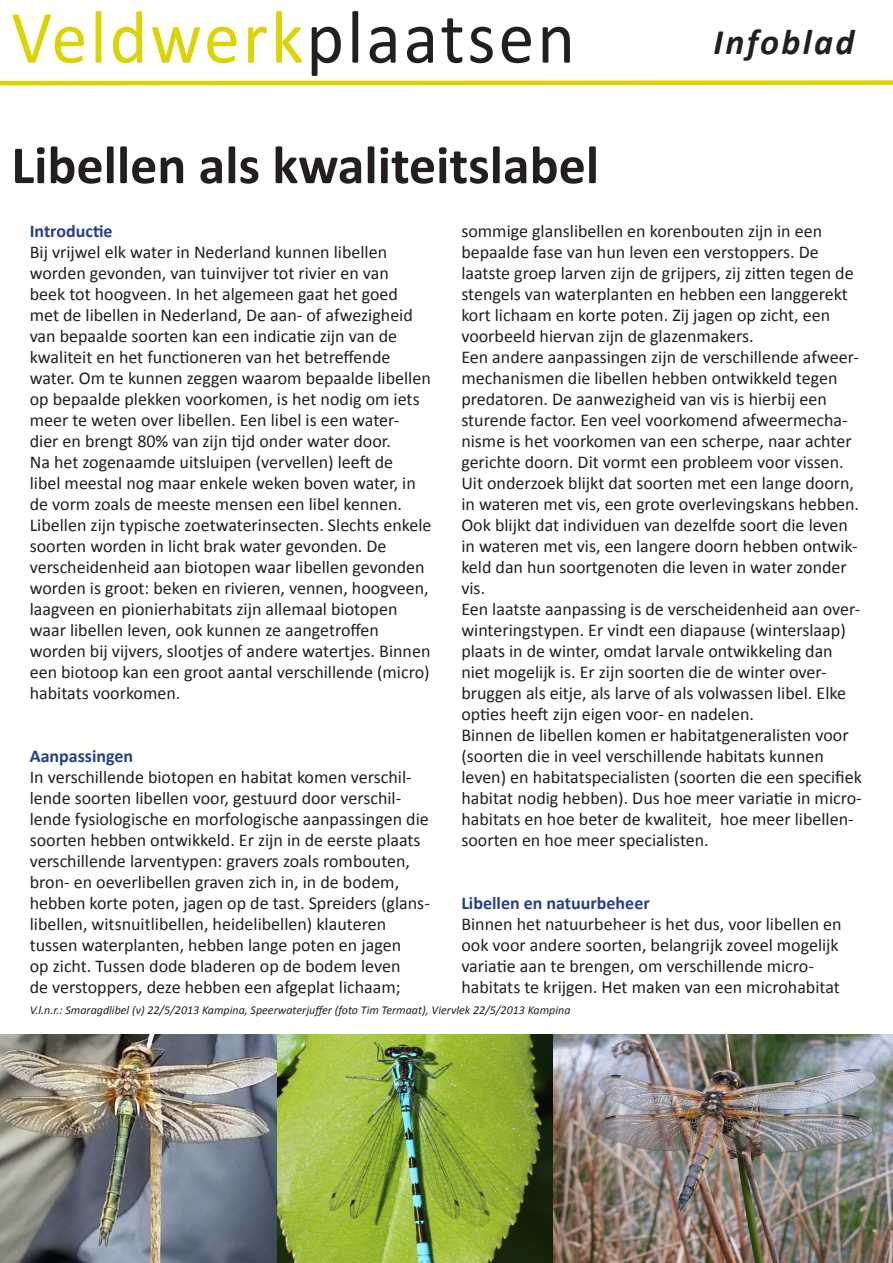
<style>
.page{position:relative;width:893px;height:1263px;background:#fff}
.page>*{position:absolute;margin:0;border:0;box-sizing:border-box;transform-origin:0 0}
.t1{font:75.6px "Calibri";letter-spacing:.04em;color:#dcd400;scale:.95 1}
.t2{font:700 54px "Calibri";color:#231f20}
.t3{font:italic 700 36px "Calibri";letter-spacing:.065em;color:#231f20}
.t4{font:18px/21px "Calibri";color:#231f20}
.t5{font:700 18px "Calibri";color:#253f8e}
.t6{font:italic 12px "Calibri";color:#231f20}
.s1{color:#231f20}
</style>
<div class="page">
<svg style="left:0;top:80px;width:893px;height:6px;background:#e4de3f"></svg>
<img style="left:0;top:1034px;width:893px;height:229px">
<p class="t1" style="left:11px;top:-10px;width:595px">Veldwerk<span class="s1">plaatsen</span></p>
<p class="t2" style="left:11px;top:131px;width:589px">Libellen als kwaliteitslabel</p>
<p class="t3" style="left:713px;top:19px;width:142px">Infoblad</p>
<p class="t5" style="left:30px;top:219px;width:84px">Introductie</p>
<p class="t4" style="left:30px;top:241px;width:403px">Bij vrijwel elk water in Nederland kunnen libellen worden gevonden, van tuinvijver tot rivier en van<br>beek tot hoogveen. In het algemeen gaat het goed met de libellen in Nederland, De aan- of afwezigheid van bepaalde soorten kan een indicatie zijn van de kwaliteit en het functioneren van het betreffende water. Om te kunnen zeggen waarom bepaalde libellen op bepaalde plekken voorkomen, is het nodig om iets meer te weten over libellen. Een libel is een water&shy;dier en brengt 80% van zijn tijd onder water door.<br>Na het zogenaamde uitsluipen (vervellen) leeft de<br>libel meestal nog maar enkele weken boven water, in de vorm zoals de meeste mensen een libel kennen.<br>Libellen zijn typische zoetwaterinsecten. Slechts enkele soorten worden in licht brak water gevonden. De verscheidenheid aan biotopen waar libellen gevonden worden is groot: beken en rivieren, vennen, hoogveen, laagveen en pionierhabitats zijn allemaal biotopen waar libellen leven, ook kunnen ze aangetroffen worden bij vijvers, slootjes of andere watertjes. Binnen een biotoop kan een groot aantal verschillende (micro) habitats voorkomen.</p>
<p class="t4" style="left:461px;top:220px;width:394px">sommige glanslibellen en korenbouten zijn in een bepaalde fase van hun leven een verstoppers. De laatste groep larven zijn de grijpers, zij zitten tegen de stengels van waterplanten en hebben een langgerekt kort lichaam en korte poten. Zij jagen op zicht, een voorbeeld hiervan zijn de glazenmakers.</p>
<p class="t4" style="left:461px;top:346px;width:399px">Een andere aanpassingen zijn de verschillende afweer&shy;mechanismen die libellen hebben ontwikkeld tegen predatoren. De aanwezigheid van vis is hierbij een sturende factor. Een veel voorkomend afweermecha&shy;nisme is het voorkomen van een scherpe, naar achter gerichte doorn. Dit vormt een probleem voor vissen.<br>Uit onderzoek blijkt dat soorten met een lange doorn, in wateren met vis, een grote overlevingskans hebben.<br>Ook blijkt dat individuen van dezelfde soort die leven in wateren met vis, een langere doorn hebben ontwik&shy;keld dan hun soortgenoten die leven in water zonder vis.</p>
<p class="t4" style="left:461px;top:598px;width:400px">Een laatste aanpassing is de verscheidenheid aan over&shy;winteringstypen. Er vindt een diapause (winterslaap) plaats in de winter, omdat larvale ontwikkeling dan niet mogelijk is. Er zijn soorten die de winter over&shy;bruggen als eitje, als larve of als volwassen libel. Elke opties heeft zijn eigen voor- en nadelen.</p>
<p class="t4" style="left:461px;top:724px;width:402px">Binnen de libellen komen er habitatgeneralisten voor (soorten die in veel verschillende habitats kunnen leven) en habitatspecialisten (soorten die een specifiek habitat nodig hebben). Dus hoe meer variatie in micro&shy;habitats en hoe beter de kwaliteit, hoe meer libellen&shy;soorten en hoe meer specialisten.</p>
<p class="t5" style="left:30px;top:744px;width:105px">Aanpassingen</p>
<p class="t4" style="left:30px;top:766px;width:402px">In verschillende biotopen en habitat komen verschil&shy;lende soorten libellen voor, gestuurd door verschil&shy;lende fysiologische en morfologische aanpassingen die soorten hebben ontwikkeld. Er zijn in de eerste plaats verschillende larventypen: gravers zoals rombouten, bron- en oeverlibellen graven zich in, in de bodem, hebben korte poten, jagen op de tast. Spreiders (glans&shy;libellen, witsnuitlibellen, heidelibellen) klauteren tussen waterplanten, hebben lange poten en jagen<br>op zicht. Tussen dode bladeren op de bodem leven<br>de verstoppers, deze hebben een afgeplat lichaam;</p>
<p class="t5" style="left:461px;top:891px;width:190px">Libellen en natuurbeheer</p>
<p class="t4" style="left:461px;top:913px;width:382px">Binnen het natuurbeheer is het dus, voor libellen en ook voor andere soorten, belangrijk zoveel mogelijk variatie aan te brengen, om verschillende micro&shy;habitats te krijgen. Het maken van een microhabitat</p>
<p class="t6" style="left:30px;top:1001px;width:542px">V.l.n.r.: Smaragdlibel (v) 22/5/2013 Kampina, Speerwaterjuffer (foto Tim Termaat), Viervlek 22/5/2013 Kampina</p>
</div>
